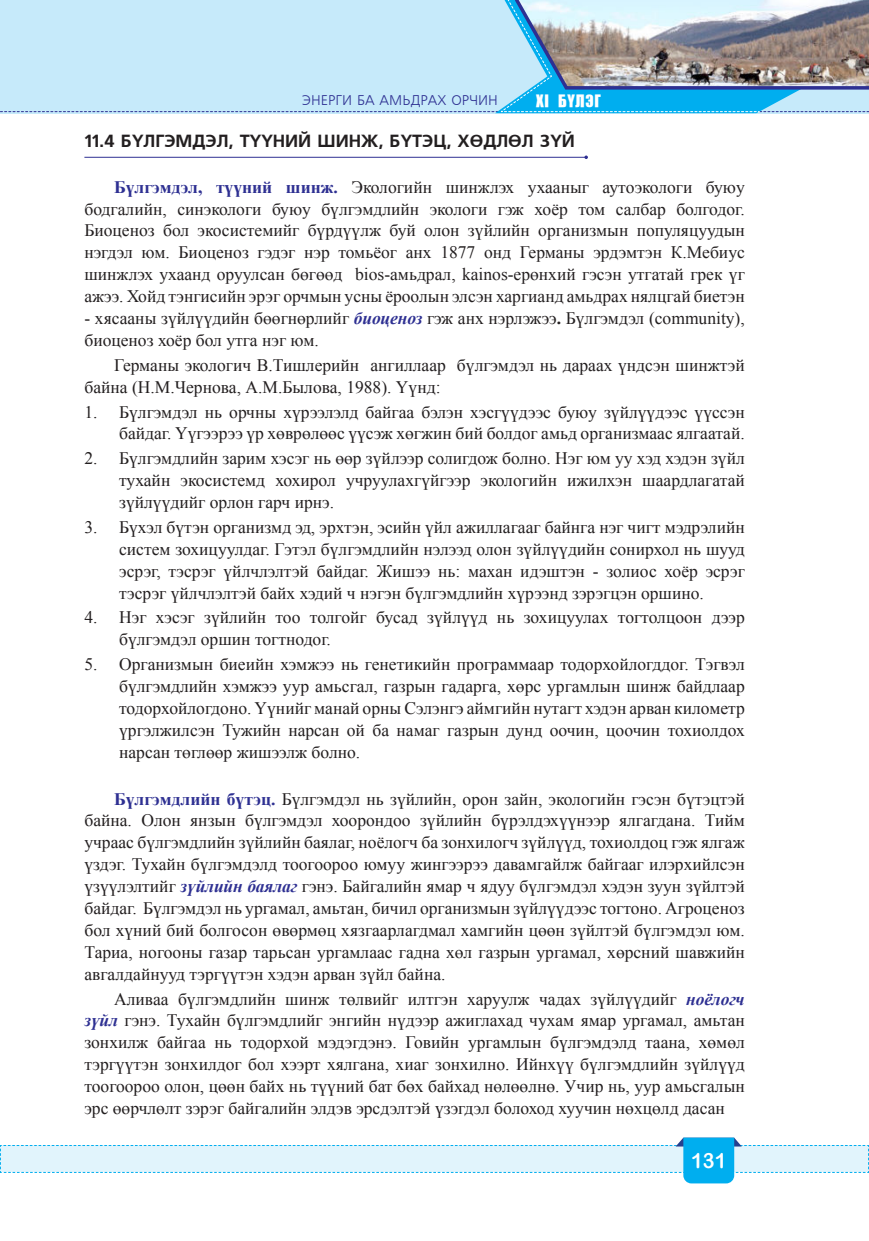
<style>
.page{position:relative;width:869px;height:1241px;background:#fff}
.page>*{position:absolute;margin:0;border:0;box-sizing:border-box;transform-origin:0 0}
.t1{font:21px "Arial Rounded MT Bold";color:#fff;scale:.95 1}
.t2{font:17.5px/21.9px "MAK Times New Roman";color:#231f20;text-align:justify}
.t3{font:700 17.5px "MAK Freeset";color:#231f20}
.t4{font:15.75px "MAK Impact";letter-spacing:.04em;color:#fff}
.t5{font:14px "MAK Freeset";color:#2e3092}
.s1{font-weight:700;color:#2e3092}
.s2{font-weight:700;font-style:italic;color:#2e3092}
.s3{font-weight:700}
</style>
<div class="page">
<svg style="left:0;top:1137px;width:868px;height:46px"></svg>
<svg style="left:0;top:0;width:868px;height:113px;background:#accfdf"></svg>
<hr style="left:84px;top:157px;width:502px;height:1px;background:#2e3092">
<p class="t5" style="left:302px;top:93px;width:197px">ЭНЕРГИ БА АМЬДРАХ ОРЧИН</p>
<p class="t4" style="left:536px;top:92px;width:66px">XI БҮЛЭГ</p>
<p class="t3" style="left:84px;top:131px;width:492px">11.4 БҮЛГЭМДЭЛ, ТҮҮНИЙ ШИНЖ, БҮТЭЦ, ХӨДЛӨЛ ЗҮЙ</p>
<p class="t2" style="left:84px;top:176px;width:661px;text-indent:30px"><span class="s1">Бүлгэмдэл, түүний шинж.</span> Экологийн шинжлэх ухааныг аутоэкологи буюу бодгалийн, синэкологи буюу бүлгэмдлийн экологи гэж хоёр том салбар болгодог.<br>Биоценоз бол экосистемийг бүрдүүлж буй олон зүйлийн организмын популяцуудын нэгдэл юм. Биоценоз гэдэг нэр томьёог анх 1877 онд Германы эрдэмтэн К.Мебиус шинжлэх ухаанд оруулсан бөгөөд bios-амьдрал, kainos-ерөнхий гэсэн утгатай грек үг ажээ. Хойд тэнгисийн эрэг орчмын усны ёроолын элсэн харгианд амьдрах нялцгай биетэн</p>
<p class="t2" style="left:84px;top:307px;width:661px">- хясааны зүйлүүдийн бөөгнөрлийг <span class="s2">биоценоз</span> гэж анх нэрлэжээ<span class="s3">.</span> Бүлгэмдэл (community), биоценоз хоёр бол утга нэг юм.</p>
<p class="t2" style="left:84px;top:354px;width:661px;text-indent:30px">Германы экологич В.Тишлерийн ангиллаар бүлгэмдэл нь дараах үндсэн шинжтэй байна (Н.М.Чернова, А.М.Былова, 1988). Үүнд:</p>
<p class="t2" style="left:84px;top:400px;width:661px;text-align:right">1. Бүлгэмдэл нь орчны хүрээлэлд байгаа бэлэн хэсгүүдээс буюу зүйлүүдээс үүссэн байдаг. Үүгээрээ үр хөврөлөөс үүсэж хөгжин бий болдог амьд организмаас ялгаатай.</p>
<p class="t2" style="left:119px;top:447px;width:627px;text-indent:-35px">2. Бүлгэмдлийн зарим хэсэг нь өөр зүйлээр солигдож болно. Нэг юм уу хэд хэдэн зүйл тухайн экосистемд хохирол учруулахгүйгээр экологийн ижилхэн шаардлагатай зүйлүүдийг орлон гарч ирнэ.</p>
<p class="t2" style="left:119px;top:516px;width:627px;text-indent:-35px">3. Бүхэл бүтэн организмд эд, эрхтэн, эсийн үйл ажиллагааг байнга нэг чигт мэдрэлийн систем зохицуулдаг. Гэтэл бүлгэмдлийн нэлээд олон зүйлүүдийн сонирхол нь шууд эсрэг, тэсрэг үйлчлэлтэй байдаг. Жишээ нь: махан идэштэн - золиос хоёр эсрэг тэсрэг үйлчлэлтэй байх хэдий ч нэгэн бүлгэмдлийн хүрээнд зэрэгцэн оршино.</p>
<p class="t2" style="left:119px;top:606px;width:627px;text-indent:-35px">4. Нэг хэсэг зүйлийн тоо толгойг бусад зүйлүүд нь зохицуулах тогтолцоон дээр бүлгэмдэл оршин тогтнодог.</p>
<p class="t2" style="left:119px;top:653px;width:627px;text-indent:-35px">5. Организмын биеийн хэмжээ нь генетикийн программаар тодорхойлогддог. Тэгвэл бүлгэмдлийн хэмжээ уур амьсгал, газрын гадарга, хөрс ургамлын шинж байдлаар тодорхойлогдоно. Үүнийг манай орны Сэлэнгэ аймгийн нутагт хэдэн арван километр үргэлжилсэн Тужийн нарсан ой ба намаг газрын дунд оочин, цоочин тохиолдох нарсан төглөөр жишээлж болно.</p>
<p class="t2" style="left:84px;top:787px;width:661px;text-indent:30px"><span class="s1">Бүлгэмдлийн бүтэц.</span> Бүлгэмдэл нь зүйлийн, орон зайн, экологийн гэсэн бүтэцтэй байна. Олон янзын бүлгэмдэл хоорондоо зүйлийн бүрэлдэхүүнээр ялгагдана. Тийм учраас бүлгэмдлийн зүйлийн баялаг, ноёлогч ба зонхилогч зүйлүүд, тохиолдоц гэж ялгаж үздэг. Тухайн бүлгэмдэлд тоогоороо юмуу жингээрээ давамгайлж байгааг илэрхийлсэн үзүүлэлтийг <span class="s2">зүйлийн баялаг</span> гэнэ. Байгалийн ямар ч ядуу бүлгэмдэл хэдэн зуун зүйлтэй байдаг. Бүлгэмдэл нь ургамал, амьтан, бичил организмын зүйлүүдээс тогтоно. Агроценоз бол хүний бий болгосон өвөрмөц хязгаарлагдмал хамгийн цөөн зүйлтэй бүлгэмдэл юм.<br>Тариа, ногооны газар тарьсан ургамлаас гадна хөл газрын ургамал, хөрсний шавжийн авгалдайнууд тэргүүтэн хэдэн арван зүйл байна.</p>
<p class="t2" style="left:84px;top:987px;width:661px;text-indent:30px">Аливаа бүлгэмдлийн шинж төлвийг илтгэн харуулж чадах зүйлүүдийг <span class="s2">ноёлогч зүйл</span> гэнэ. Тухайн бүлгэмдлийг энгийн нүдээр ажиглахад чухам ямар ургамал, амьтан зонхилж байгаа нь тодорхой мэдэгдэнэ. Говийн ургамлын бүлгэмдэлд таана, хөмөл тэргүүтэн зонхилдог бол хээрт хялгана, хиаг зонхилно. Ийнхүү бүлгэмдлийн зүйлүүд тоогоороо олон, цөөн байх нь түүний бат бөх байхад нөлөөлнө. Учир нь, уур амьсгалын эрс өөрчлөлт зэрэг байгалийн элдэв эрсдэлтэй үзэгдэл болоход хуучин нөхцөлд дасан</p>
<p class="t1" style="left:690px;top:1148px;width:39px">131</p>
</div>
